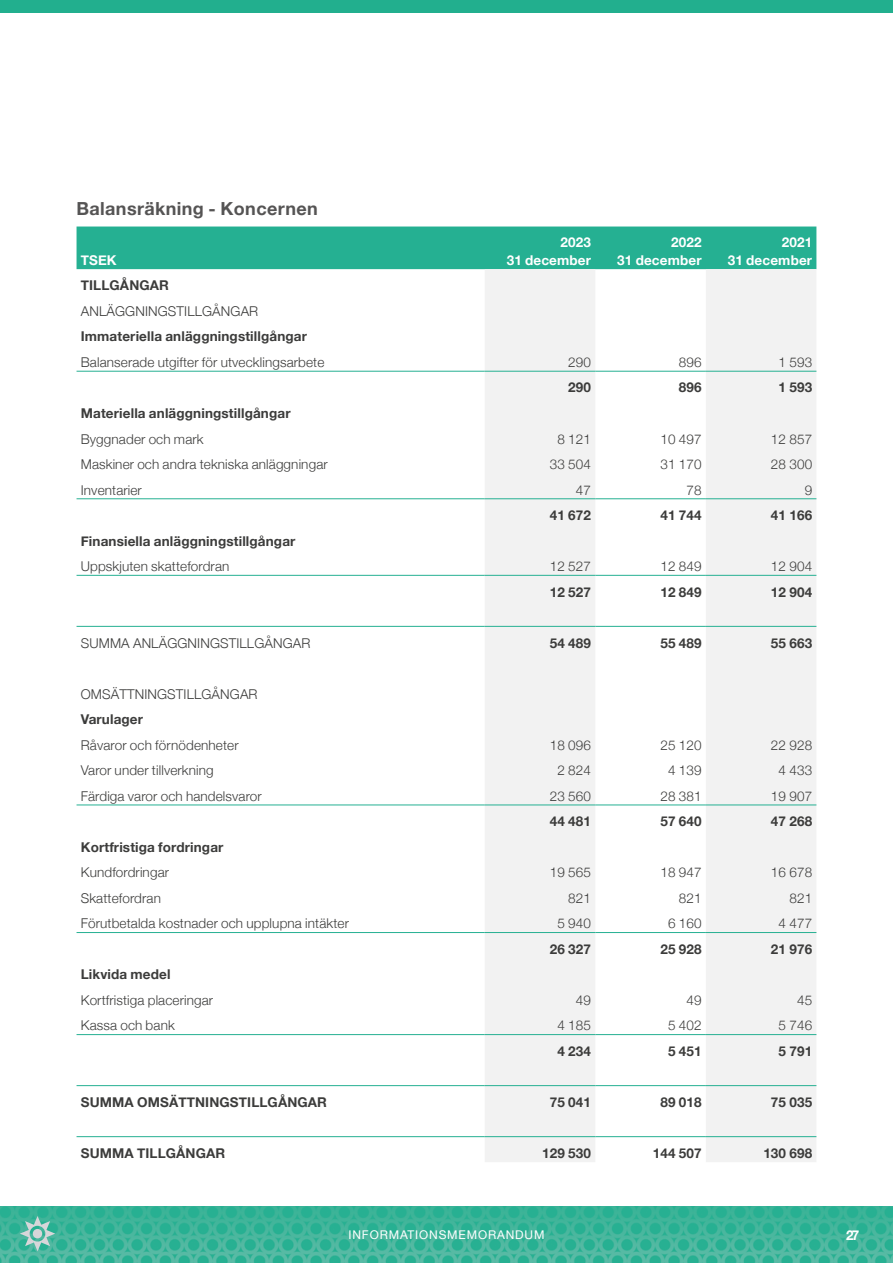
<style>
.page{position:relative;width:893px;height:1263px;background:#fff}
.page>*{position:absolute;margin:0;border:0;box-sizing:border-box;transform-origin:0 0}
.t1{font:700 18px "Helvetica Neue";letter-spacing:.02em;color:#555454}
.t2{font:300 13.5px "Helvetica Neue";letter-spacing:.01em;color:#3c3c3b}
.t3{font:700 13.5px "Helvetica Neue";letter-spacing:.01em;color:#3c3c3b}
.t4{font:700 13.5px/18px "Helvetica Neue";letter-spacing:.01em;color:#fff;text-align:right}
.t5{font:12px "Helvetica Neue";letter-spacing:.07em;color:#fff}
</style>
<div class="page">
<img style="left:0;top:1206px;width:893px;height:57px">
<div style="left:0;top:0;width:893px;height:13px;background:#22af8e"></div>
<svg style="left:20px;top:1216px;width:35px;height:35px"></svg>
<div style="left:33px;top:1229px;width:9px;height:9px;background:#d7d6d9;border-radius:50%"></div>
<div style="left:77px;top:226px;width:739px;height:43px;background:#25b092"></div>
<svg style="left:485px;top:269px;width:331px;height:893px;fill:#f2f2f2"></svg>
<hr style="left:77px;top:371px;width:408px;height:1px;background:#25b092">
<hr style="left:485px;top:371px;width:110px;height:1px;background:#25b092">
<hr style="left:595px;top:371px;width:111px;height:1px;background:#25b092">
<hr style="left:706px;top:371px;width:110px;height:1px;background:#25b092">
<hr style="left:77px;top:498px;width:408px;height:1px;background:#25b092">
<hr style="left:485px;top:498px;width:110px;height:1px;background:#25b092">
<hr style="left:595px;top:498px;width:111px;height:1px;background:#25b092">
<hr style="left:706px;top:498px;width:110px;height:1px;background:#25b092">
<hr style="left:77px;top:575px;width:408px;height:1px;background:#25b092">
<hr style="left:485px;top:575px;width:110px;height:1px;background:#25b092">
<hr style="left:595px;top:575px;width:111px;height:1px;background:#25b092">
<hr style="left:706px;top:575px;width:110px;height:1px;background:#25b092">
<hr style="left:77px;top:626px;width:408px;height:1px;background:#25b092">
<hr style="left:485px;top:626px;width:110px;height:1px;background:#25b092">
<hr style="left:595px;top:626px;width:111px;height:1px;background:#25b092">
<hr style="left:706px;top:626px;width:110px;height:1px;background:#25b092">
<hr style="left:77px;top:805px;width:408px;height:1px;background:#25b092">
<hr style="left:485px;top:805px;width:110px;height:1px;background:#25b092">
<hr style="left:595px;top:805px;width:111px;height:1px;background:#25b092">
<hr style="left:706px;top:805px;width:110px;height:1px;background:#25b092">
<hr style="left:77px;top:932px;width:408px;height:1px;background:#25b092">
<hr style="left:485px;top:932px;width:110px;height:1px;background:#25b092">
<hr style="left:595px;top:932px;width:111px;height:1px;background:#25b092">
<hr style="left:706px;top:932px;width:110px;height:1px;background:#25b092">
<hr style="left:77px;top:1034px;width:408px;height:1px;background:#25b092">
<hr style="left:485px;top:1034px;width:110px;height:1px;background:#25b092">
<hr style="left:595px;top:1034px;width:111px;height:1px;background:#25b092">
<hr style="left:706px;top:1034px;width:110px;height:1px;background:#25b092">
<hr style="left:77px;top:1085px;width:408px;height:1px;background:#25b092">
<hr style="left:485px;top:1085px;width:110px;height:1px;background:#25b092">
<hr style="left:595px;top:1085px;width:111px;height:1px;background:#25b092">
<hr style="left:706px;top:1085px;width:110px;height:1px;background:#25b092">
<hr style="left:77px;top:1136px;width:408px;height:1px;background:#25b092">
<hr style="left:485px;top:1136px;width:110px;height:1px;background:#25b092">
<hr style="left:595px;top:1136px;width:111px;height:1px;background:#25b092">
<hr style="left:706px;top:1136px;width:110px;height:1px;background:#25b092">
<h1 class="t1" style="left:77px;top:194px;width:243px">Balansräkning - Koncernen</h1>
<p class="t4" style="left:81px;top:251px;width:37px">TSEK</p>
<p class="t4" style="left:507px;top:233px;width:86px">2023<br>31 december</p>
<p class="t4" style="left:617px;top:233px;width:86px">2022<br>31 december</p>
<p class="t4" style="left:728px;top:233px;width:86px">2021<br>31 december</p>
<p class="t3" style="left:81px;top:275px;width:90px">TILLGÅNGAR</p>
<p class="t2" style="left:81px;top:300px;width:179px">ANLÄGGNINGSTILLGÅNGAR</p>
<p class="t3" style="left:81px;top:326px;width:228px">Immateriella anläggningstillgångar</p>
<p class="t2" style="left:81px;top:351px;width:245px">Balanserade utgifter för utvecklingsarbete</p>
<p class="t2" style="left:568px;top:351px;width:24px">290</p>
<p class="t2" style="left:679px;top:351px;width:24px">896</p>
<p class="t2" style="left:779px;top:351px;width:35px">1 593</p>
<p class="t3" style="left:568px;top:377px;width:24px">290</p>
<p class="t3" style="left:679px;top:377px;width:24px">896</p>
<p class="t3" style="left:779px;top:377px;width:35px">1 593</p>
<p class="t3" style="left:81px;top:403px;width:211px">Materiella anläggningstillgångar</p>
<p class="t2" style="left:81px;top:428px;width:124px">Byggnader och mark</p>
<p class="t2" style="left:557px;top:428px;width:35px">8 121</p>
<p class="t2" style="left:660px;top:428px;width:43px">10 497</p>
<p class="t2" style="left:771px;top:428px;width:43px">12 857</p>
<p class="t2" style="left:81px;top:453px;width:248px">Maskiner och andra tekniska anläggningar</p>
<p class="t2" style="left:550px;top:453px;width:43px">33 504</p>
<p class="t2" style="left:660px;top:453px;width:43px">31 170</p>
<p class="t2" style="left:771px;top:453px;width:43px">28 300</p>
<p class="t2" style="left:81px;top:479px;width:63px">Inventarier</p>
<p class="t2" style="left:576px;top:479px;width:17px">47</p>
<p class="t2" style="left:686px;top:479px;width:17px">78</p>
<p class="t2" style="left:805px;top:479px;width:9px">9</p>
<p class="t3" style="left:550px;top:505px;width:43px">41 672</p>
<p class="t3" style="left:660px;top:505px;width:43px">41 744</p>
<p class="t3" style="left:771px;top:505px;width:43px">41 166</p>
<p class="t3" style="left:81px;top:530px;width:216px">Finansiella anläggningstillgångar</p>
<p class="t2" style="left:81px;top:555px;width:150px">Uppskjuten skattefordran</p>
<p class="t2" style="left:550px;top:555px;width:43px">12 527</p>
<p class="t2" style="left:660px;top:555px;width:43px">12 849</p>
<p class="t2" style="left:771px;top:555px;width:43px">12 904</p>
<p class="t3" style="left:550px;top:581px;width:43px">12 527</p>
<p class="t3" style="left:660px;top:581px;width:43px">12 849</p>
<p class="t3" style="left:771px;top:581px;width:43px">12 904</p>
<p class="t2" style="left:81px;top:632px;width:231px">SUMMA ANLÄGGNINGSTILLGÅNGAR</p>
<p class="t3" style="left:550px;top:632px;width:43px">54 489</p>
<p class="t3" style="left:660px;top:632px;width:43px">55 489</p>
<p class="t3" style="left:771px;top:632px;width:43px">55 663</p>
<p class="t2" style="left:81px;top:683px;width:178px">OMSÄTTNINGSTILLGÅNGAR</p>
<p class="t3" style="left:81px;top:709px;width:64px">Varulager</p>
<p class="t2" style="left:81px;top:734px;width:159px">Råvaror och förnödenheter</p>
<p class="t2" style="left:550px;top:734px;width:43px">18 096</p>
<p class="t2" style="left:660px;top:734px;width:43px">25 120</p>
<p class="t2" style="left:771px;top:734px;width:43px">22 928</p>
<p class="t2" style="left:81px;top:759px;width:134px">Varor under tillverkning</p>
<p class="t2" style="left:557px;top:759px;width:35px">2 824</p>
<p class="t2" style="left:668px;top:759px;width:35px">4 139</p>
<p class="t2" style="left:779px;top:759px;width:35px">4 433</p>
<p class="t2" style="left:81px;top:785px;width:183px">Färdiga varor och handelsvaror</p>
<p class="t2" style="left:550px;top:785px;width:43px">23 560</p>
<p class="t2" style="left:660px;top:785px;width:43px">28 381</p>
<p class="t2" style="left:771px;top:785px;width:43px">19 907</p>
<p class="t3" style="left:550px;top:811px;width:43px">44 481</p>
<p class="t3" style="left:660px;top:811px;width:43px">57 640</p>
<p class="t3" style="left:771px;top:811px;width:43px">47 268</p>
<p class="t3" style="left:81px;top:836px;width:144px">Kortfristiga fordringar</p>
<p class="t2" style="left:81px;top:862px;width:90px">Kundfordringar</p>
<p class="t2" style="left:550px;top:862px;width:43px">19 565</p>
<p class="t2" style="left:660px;top:862px;width:43px">18 947</p>
<p class="t2" style="left:771px;top:862px;width:43px">16 678</p>
<p class="t2" style="left:81px;top:887px;width:82px">Skattefordran</p>
<p class="t2" style="left:568px;top:887px;width:24px">821</p>
<p class="t2" style="left:679px;top:887px;width:24px">821</p>
<p class="t2" style="left:789px;top:887px;width:24px">821</p>
<p class="t2" style="left:81px;top:913px;width:270px">Förutbetalda kostnader och upplupna intäkter</p>
<p class="t2" style="left:557px;top:913px;width:35px">5 940</p>
<p class="t2" style="left:668px;top:913px;width:35px">6 160</p>
<p class="t2" style="left:779px;top:913px;width:35px">4 477</p>
<p class="t3" style="left:550px;top:938px;width:43px">26 327</p>
<p class="t3" style="left:660px;top:938px;width:43px">25 928</p>
<p class="t3" style="left:771px;top:938px;width:43px">21 976</p>
<p class="t3" style="left:81px;top:964px;width:91px">Likvida medel</p>
<p class="t2" style="left:81px;top:989px;width:134px">Kortfristiga placeringar</p>
<p class="t2" style="left:576px;top:989px;width:17px">49</p>
<p class="t2" style="left:686px;top:989px;width:17px">49</p>
<p class="t2" style="left:797px;top:989px;width:17px">45</p>
<p class="t2" style="left:81px;top:1015px;width:96px">Kassa och bank</p>
<p class="t2" style="left:557px;top:1015px;width:35px">4 185</p>
<p class="t2" style="left:668px;top:1015px;width:35px">5 402</p>
<p class="t2" style="left:779px;top:1015px;width:35px">5 746</p>
<p class="t3" style="left:557px;top:1040px;width:35px">4 234</p>
<p class="t3" style="left:668px;top:1040px;width:35px">5 451</p>
<p class="t3" style="left:779px;top:1040px;width:35px">5 791</p>
<p class="t3" style="left:81px;top:1091px;width:248px">SUMMA OMSÄTTNINGSTILLGÅNGAR</p>
<p class="t3" style="left:550px;top:1091px;width:43px">75 041</p>
<p class="t3" style="left:660px;top:1091px;width:43px">89 018</p>
<p class="t3" style="left:771px;top:1091px;width:43px">75 035</p>
<p class="t3" style="left:81px;top:1142px;width:146px">SUMMA TILLGÅNGAR</p>
<p class="t3" style="left:542px;top:1142px;width:50px">129 530</p>
<p class="t3" style="left:653px;top:1142px;width:50px">144 507</p>
<p class="t3" style="left:763px;top:1142px;width:50px">130 698</p>
<p class="t5" style="left:349px;top:1226px;width:197px">INFORMATIONSMEMORANDUM</p>
<p class="t4" style="left:846px;top:1227px;width:15px">27</p>
</div>
